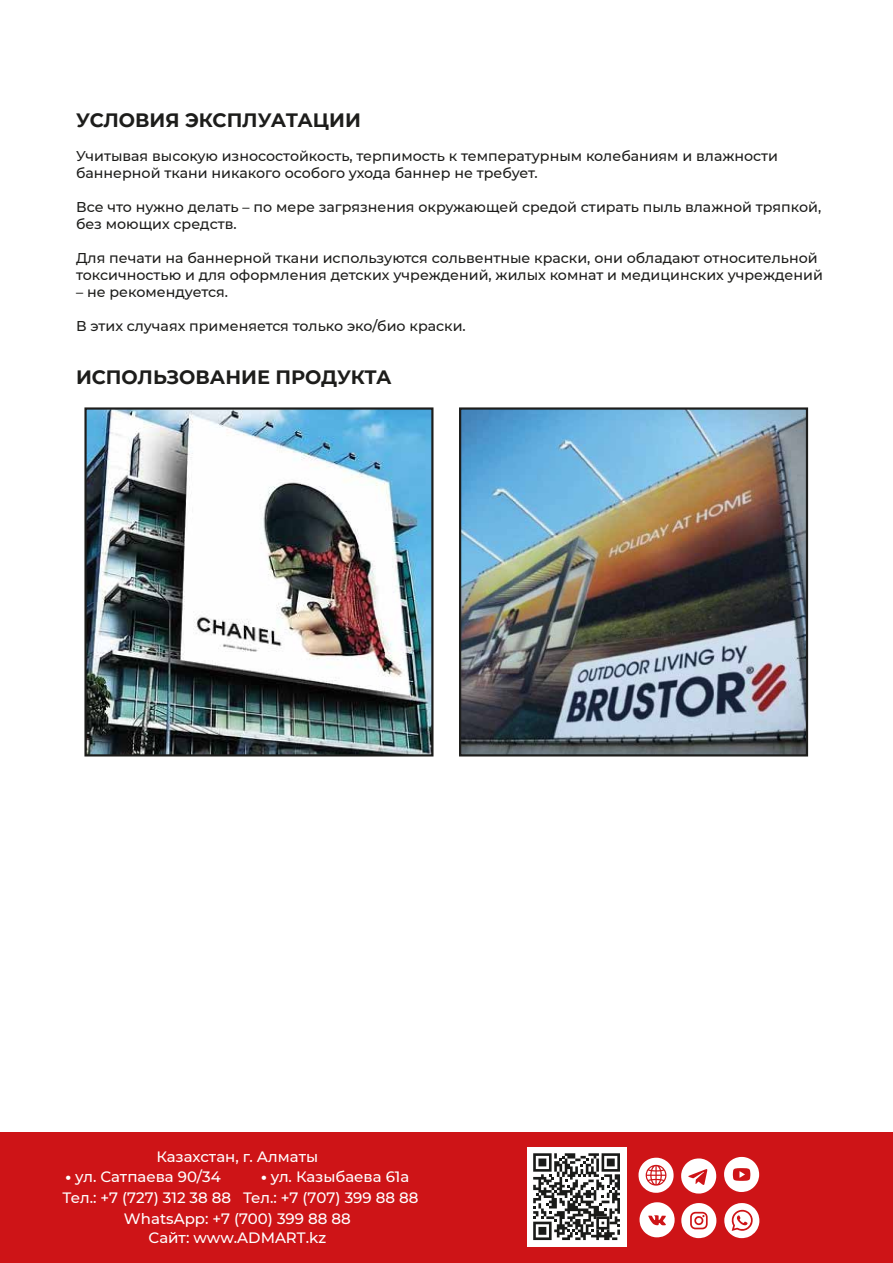
<style>
.page{position:relative;width:893px;height:1263px;background:#fff}
.page>*{position:absolute;margin:0;border:0;box-sizing:border-box;transform-origin:0 0}
.t1{font:700 19.35px "Montserrat";color:#1d1d1b}
.t2{font:500 15px "Montserrat";color:#fff}
.t3{font:500 14.25px/17.1px "Montserrat";color:#1d1d1b}
.s1{font-weight:800}
</style>
<div class="page">
<img style="left:87px;top:410px;width:343px;height:343px">
<div style="left:84px;top:407px;width:349px;height:349px;border:2px solid #1d1d1b"></div>
<img style="left:462px;top:410px;width:343px;height:343px">
<div style="left:459px;top:407px;width:349px;height:349px;border:2px solid #1d1d1b"></div>
<div style="left:0;top:1133px;width:893px;height:130px;background:#ce1417"></div>
<div style="left:0;top:1132px;width:893px;height:131px;border:1px solid #ce1417"></div>
<div style="left:527px;top:1147px;width:100px;height:99px;background:#fff"></div>
<svg style="left:533px;top:1153px;width:87px;height:87px"></svg>
<svg style="left:681px;top:1203px;width:35px;height:35px"></svg>
<svg style="left:724px;top:1157px;width:35px;height:35px"></svg>
<svg style="left:681px;top:1158px;width:35px;height:35px"></svg>
<svg style="left:640px;top:1202px;width:35px;height:35px"></svg>
<svg style="left:638px;top:1158px;width:36px;height:35px"></svg>
<svg style="left:724px;top:1203px;width:35px;height:35px"></svg>
<h1 class="t1" style="left:76px;top:106px;width:286px">УСЛОВИЯ ЭКСПЛУАТАЦИИ</h1>
<p class="t3" style="left:76px;top:147px;width:703px">Учитывая высокую износостойкость, терпимость к температурным колебаниям и влажности баннерной ткани никакого особого ухода баннер не требует.</p>
<p class="t3" style="left:76px;top:198px;width:747px">Все что нужно делать – по мере загрязнения окружающей средой стирать пыль влажной тряпкой, без моющих средств.</p>
<p class="t3" style="left:76px;top:249px;width:748px">Для печати на баннерной ткани используются сольвентные краски, они обладают относительной токсичностью и для оформления детских учреждений, жилых комнат и медицинских учреждений</p>
<p class="t3" style="left:76px;top:283px;width:153px">– не рекомендуется.</p>
<p class="t3" style="left:76px;top:317px;width:391px">В этих случаях применяется только эко/био краски.</p>
<h1 class="t1" style="left:76px;top:363px;width:317px">ИСПОЛЬЗОВАНИЕ ПРОДУКТА</h1>
<p class="t2" style="left:157px;top:1146px;width:163px">Казахстан, г. Алматы</p>
<p class="t2" style="left:65px;top:1166px;width:157px"><span class="s1">•</span> ул. Сатпаева 90/34</p>
<p class="t2" style="left:261px;top:1166px;width:150px"><span class="s1">•</span> ул. Казыбаева 61а</p>
<p class="t2" style="left:63px;top:1187px;width:357px">Тел.: +7 (727) 312 38 88 Тел.: +7 (707) 399 88 88</p>
<p class="t2" style="left:124px;top:1208px;width:228px">WhatsApp: +7 (700) 399 88 88</p>
<p class="t2" style="left:149px;top:1227px;width:179px">Сайт: www.ADMART.kz</p>
</div>
